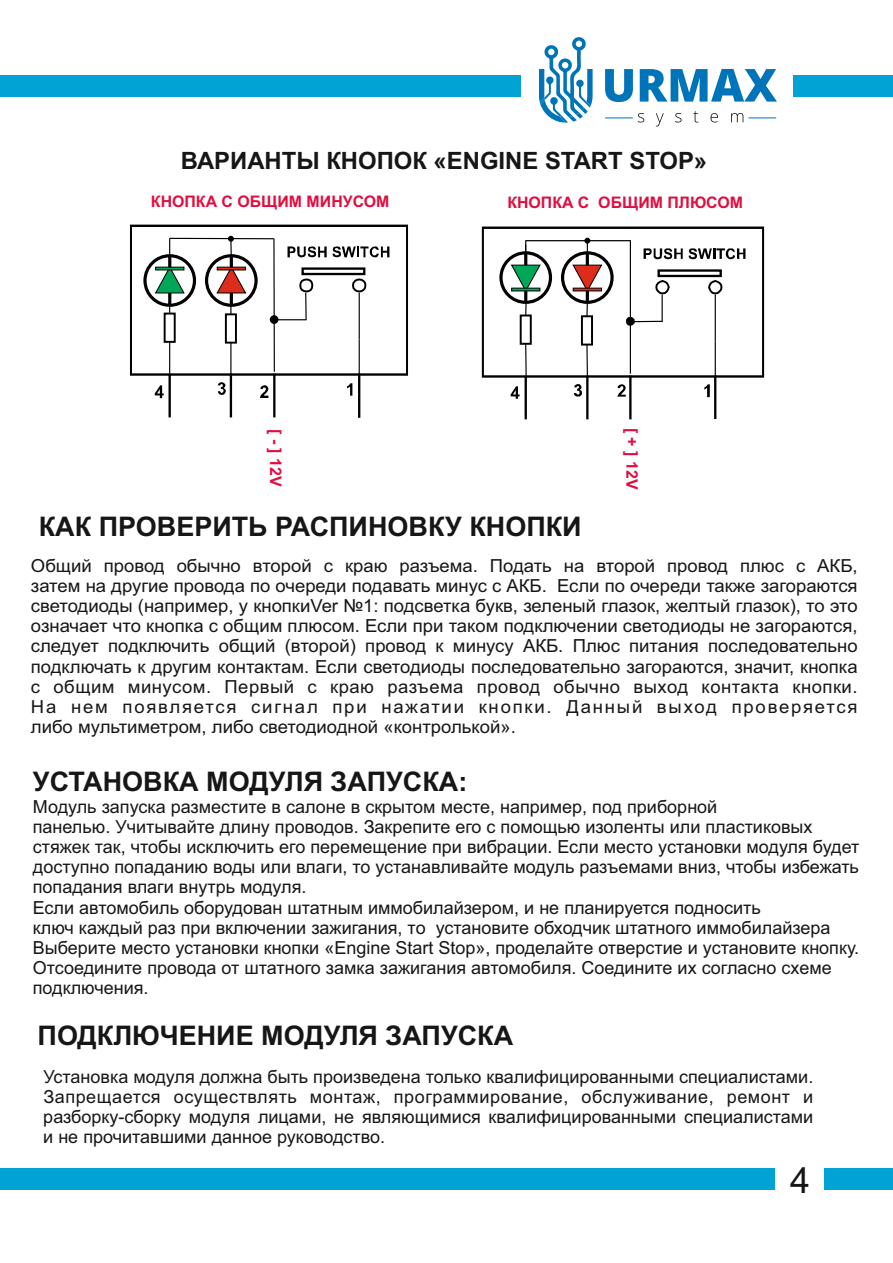
<style>
.page{position:relative;width:893px;height:1263px;background:#fff}
.page>*{position:absolute;margin:0;border:0;box-sizing:border-box;transform-origin:0 0}
.t1{font:36px "Arial";color:#151616}
.t2{font:700 27px "Arial";color:#151616}
.t3{font:700 23.85px "Arial";color:#151616}
.t4{font:18px/20.1px "Arial";color:#151616;text-align:justify}
.t5{font:700 15.9px "Arial";color:#e10d40}
</style>
<div class="page">
<svg style="left:656px;top:113px;width:8px;height:13px"></svg>
<svg style="left:675px;top:113px;width:7px;height:9px"></svg>
<svg style="left:693px;top:111px;width:5px;height:11px"></svg>
<svg style="left:710px;top:113px;width:8px;height:9px"></svg>
<svg style="left:731px;top:113px;width:12px;height:9px"></svg>
<svg style="left:605px;top:113px;width:39px;height:9px"></svg>
<svg style="left:749px;top:117px;width:27px;height:1px"></svg>
<svg style="left:605px;top:69px;width:28px;height:33px"></svg>
<svg style="left:640px;top:69px;width:137px;height:33px"></svg>
<svg style="left:539px;top:37px;width:54px;height:86px"></svg>
<div style="left:0;top:75px;width:521px;height:22px;background:#00a3d4"></div>
<div style="left:794px;top:75px;width:99px;height:22px;background:#00a3d4"></div>
<div style="left:0;top:1168px;width:893px;height:21px;background:#00a3d4"></div>
<div style="left:775px;top:1159px;width:49px;height:41px;background:#fff"></div>
<div style="left:657px;top:269px;width:65px;height:8px;border:2px solid #000"></div>
<svg style="left:708px;top:280px;width:15px;height:15px"></svg>
<svg style="left:644px;top:248px;width:101px;height:11px"></svg>
<div style="left:482px;top:227px;width:282px;height:151px;border:2px solid #000"></div>
<hr style="left:715px;top:341px;width:1px;height:34px;background:#000">
<hr style="left:714px;top:295px;width:2px;height:46px;background:#000">
<hr style="left:714px;top:375px;width:2px;height:44px;background:#000">
<hr style="left:629px;top:376px;width:2px;height:43px;background:#000">
<hr style="left:630px;top:241px;width:1px;height:133px;background:#000">
<hr style="left:630px;top:321px;width:32px;height:1px;background:#000">
<hr style="left:526px;top:240px;width:105px;height:1px;background:#000">
<div style="left:581px;top:315px;width:12px;height:30px;border:2px solid #000"></div>
<hr style="left:586px;top:345px;width:2px;height:31px;background:#000">
<div style="left:520px;top:314px;width:12px;height:31px;border:2px solid #000"></div>
<hr style="left:525px;top:344px;width:2px;height:31px;background:#000">
<hr style="left:586px;top:376px;width:2px;height:43px;background:#000">
<hr style="left:525px;top:376px;width:2px;height:43px;background:#000">
<svg style="left:704px;top:384px;width:6px;height:13px"></svg>
<svg style="left:617px;top:384px;width:9px;height:13px"></svg>
<svg style="left:574px;top:384px;width:8px;height:12px"></svg>
<svg style="left:511px;top:386px;width:9px;height:13px"></svg>
<svg style="left:626px;top:316px;width:9px;height:10px"></svg>
<svg style="left:654px;top:280px;width:16px;height:42px"></svg>
<div style="left:301px;top:267px;width:64px;height:8px;border:2px solid #000"></div>
<svg style="left:352px;top:278px;width:15px;height:15px"></svg>
<svg style="left:299px;top:278px;width:15px;height:15px"></svg>
<svg style="left:287px;top:246px;width:102px;height:11px"></svg>
<div style="left:130px;top:225px;width:278px;height:151px;border:2px solid #000"></div>
<hr style="left:359px;top:339px;width:1px;height:34px;background:#000">
<hr style="left:358px;top:293px;width:2px;height:46px;background:#000">
<hr style="left:358px;top:373px;width:2px;height:44px;background:#000">
<hr style="left:273px;top:374px;width:2px;height:43px;background:#000">
<hr style="left:273px;top:239px;width:2px;height:133px;background:#000">
<hr style="left:274px;top:319px;width:32px;height:1px;background:#000">
<hr style="left:170px;top:238px;width:104px;height:1px;background:#000">
<hr style="left:230px;top:239px;width:2px;height:25px;background:#000">
<div style="left:225px;top:313px;width:12px;height:31px;border:2px solid #000"></div>
<hr style="left:230px;top:343px;width:1px;height:31px;background:#000">
<div style="left:164px;top:313px;width:12px;height:30px;border:2px solid #000"></div>
<hr style="left:169px;top:342px;width:1px;height:31px;background:#000">
<hr style="left:230px;top:374px;width:2px;height:43px;background:#000">
<hr style="left:169px;top:374px;width:2px;height:43px;background:#000">
<svg style="left:347px;top:383px;width:5px;height:13px"></svg>
<svg style="left:260px;top:385px;width:8px;height:13px"></svg>
<svg style="left:218px;top:382px;width:8px;height:13px"></svg>
<svg style="left:155px;top:385px;width:9px;height:13px"></svg>
<svg style="left:269px;top:314px;width:11px;height:11px"></svg>
<hr style="left:305px;top:293px;width:2px;height:27px;background:#000">
<div style="left:143px;top:254px;width:53px;height:53px;border:3px solid #000;border-radius:50%"></div>
<div style="left:499px;top:251px;width:53px;height:53px;border:3px solid #000;border-radius:50%"></div>
<svg style="left:154px;top:238px;width:31px;height:76px"></svg>
<svg style="left:510px;top:240px;width:31px;height:75px"></svg>
<div style="left:205px;top:254px;width:53px;height:53px;border:3px solid #000;border-radius:50%"></div>
<div style="left:561px;top:251px;width:53px;height:53px;border:3px solid #000;border-radius:50%"></div>
<svg style="left:216px;top:256px;width:31px;height:59px"></svg>
<svg style="left:572px;top:238px;width:31px;height:78px"></svg>
<svg style="left:228px;top:236px;width:6px;height:6px"></svg>
<h3 class="t3" style="left:181px;top:152px;width:528px">ВАРИАНТЫ КНОПОК «ENGINE START STOP»</h3>
<p class="t5" style="left:151px;top:196px;width:240px">КНОПКА С ОБЩИМ МИНУСОМ</p>
<p class="t5" style="left:507px;top:197px;width:237px">КНОПКА С ОБЩИМ ПЛЮСОМ</p>
<p class="t5" style="left:282px;top:429px;width:59px;rotate:90deg">[ - ] 12V</p>
<p class="t5" style="left:638px;top:428px;width:63px;rotate:90deg">[ + ] 12V</p>
<h2 class="t2" style="left:39px;top:517px;width:544px">КАК ПРОВЕРИТЬ РАСПИНОВКУ КНОПКИ</h2>
<p class="t4" style="left:31px;top:557px;width:828px">Общий провод обычно второй с краю разъема. Подать на второй провод плюс с АКБ, затем на другие провода по очереди подавать минус с АКБ. Если по очереди также загораются светодиоды (например, у кнопкиVer №1: подсветка букв, зеленый глазок, желтый глазок), то это означает что кнопка с общим плюсом. Если при таком подключении светодиоды не загораются, следует подключить общий (второй) провод к минусу АКБ. Плюс питания последовательно подключать к другим контактам. Если светодиоды последовательно загораются, значит, кнопка с общим минусом. Первый с краю разъема провод обычно выход контакта кнопки.<br>На нем появляется сигнал при нажатии кнопки. Данный выход проверяется либо мультиметром, либо светодиодной «контролькой».</p>
<h2 class="t2" style="left:33px;top:771px;width:436px">УСТАНОВКА МОДУЛЯ ЗАПУСКА:</h2>
<p class="t4" style="left:33px;top:798px;width:828px;text-align:left">Модуль запуска разместите в салоне в скрытом месте, например, под приборной<br>панелью. Учитывайте длину проводов. Закрепите его с помощью изоленты или пластиковых стяжек так, чтобы исключить его перемещение при вибрации. Если место установки модуля будет доступно попаданию воды или влаги, то устанавливайте модуль разъемами вниз, чтобы избежать попадания влаги внутрь модуля.<br>Если автомобиль оборудован штатным иммобилайзером, и не планируется подносить<br>ключ каждый раз при включении зажигания, то установите обходчик штатного иммобилайзера Выберите место установки кнопки «Engine Start Stop», проделайте отверстие и установите кнопку.<br>Отсоедините провода от штатного замка зажигания автомобиля. Соедините их согласно схеме подключения.</p>
<h2 class="t2" style="left:38px;top:1025px;width:477px">ПОДКЛЮЧЕНИЕ МОДУЛЯ ЗАПУСКА</h2>
<p class="t4" style="left:43px;top:1068px;width:771px">Установка модуля должна быть произведена только квалифицированными специалистами.<br>Запрещается осуществлять монтаж, программирование, обслуживание, ремонт и разборку-сборку модуля лицами, не являющимися квалифицированными специалистами и не прочитавшими данное руководство.</p>
<h1 class="t1" style="left:790px;top:1166px;width:22px">4</h1>
</div>
